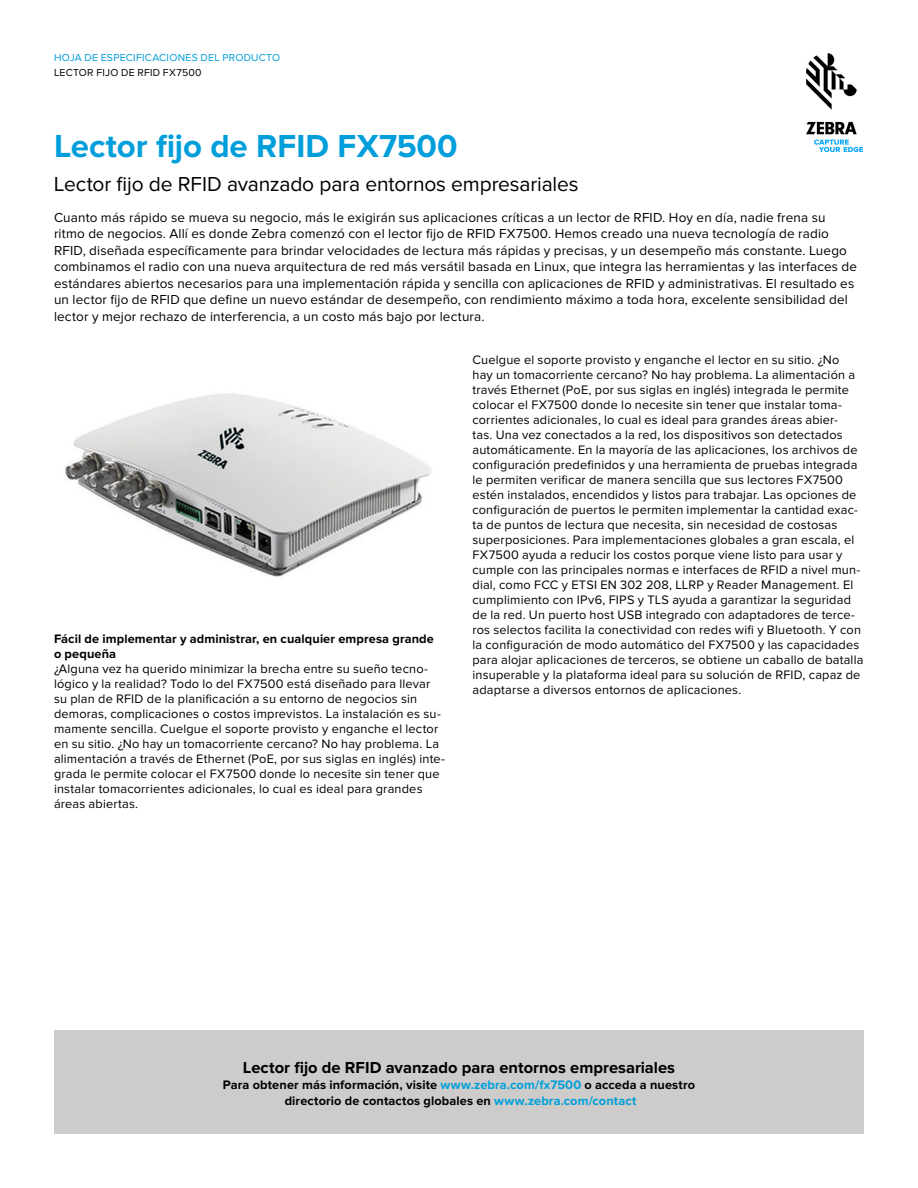
<style>
.page{position:relative;width:918px;height:1188px;background:#fff}
.page>*{position:absolute;margin:0;border:0;box-sizing:border-box;transform-origin:0 0}
.t1{font:700 33px "Proxima Nova";color:#009edb}
.t2{font:21px "Proxima Nova";letter-spacing:-.005em;color:#000}
.t3{font:700 16.5px "Proxima Nova";color:#000}
.t4{font:13.5px/16.5px "Proxima Nova";letter-spacing:.01em;color:#000}
.t5{font:12.75px/15px "Proxima Nova";letter-spacing:.015em;color:#000}
.t6{font:700 12.75px/15px "Proxima Nova";letter-spacing:.01em;color:#000}
.t7{font:10.5px "Proxima Nova";letter-spacing:.025em;color:#009edb}
.t8{font:10.5px "Proxima Nova";letter-spacing:.025em;color:#000}
.s1{color:#009edb}
</style>
<div class="page">
<img style="left:806px;top:54px;width:56px;height:97px">
<div style="left:54px;top:1031px;width:810px;height:103px;background:#cdccca"></div>
<img style="left:65px;top:393px;width:366px;height:184px">
<p class="t7" style="left:54px;top:52px;width:228px">HOJA DE ESPECIFICACIONES DEL PRODUCTO</p>
<p class="t8" style="left:54px;top:66px;width:149px">LECTOR FIJO DE RFID FX7500</p>
<h1 class="t1" style="left:54px;top:127px;width:405px">Lector fijo de RFID FX7500</h1>
<h2 class="t2" style="left:54px;top:172px;width:526px">Lector fijo de RFID avanzado para entornos empresariales</h2>
<p class="t4" style="left:54px;top:209px;width:805px">Cuanto más rápido se mueva su negocio, más le exigirán sus aplicaciones críticas a un lector de RFID. Hoy en día, nadie frena su ritmo de negocios. Allí es donde Zebra comenzó con el lector fijo de RFID FX7500. Hemos creado una nueva tecnología de radio RFID, diseñada específicamente para brindar velocidades de lectura más rápidas y precisas, y un desempeño más constante. Luego combinamos el radio con una nueva arquitectura de red más versátil basada en Linux, que integra las herramientas y las interfaces de estándares abiertos necesarios para una implementación rápida y sencilla con aplicaciones de RFID y administrativas. El resultado es un lector fijo de RFID que define un nuevo estándar de desempeño, con rendimiento máximo a toda hora, excelente sensibilidad del lector y mejor rechazo de interferencia, a un costo más bajo por lectura.</p>
<p class="t6" style="left:54px;top:631px;width:381px">Fácil de implementar y administrar, en cualquier empresa grande o pequeña</p>
<p class="t5" style="left:54px;top:661px;width:393px">¿Alguna vez ha querido minimizar la brecha entre su sueño tecno&shy;lógico y la realidad? Todo lo del FX7500 está diseñado para llevar su plan de RFID de la planificación a su entorno de negocios sin demoras, complicaciones o costos imprevistos. La instalación es su&shy;mamente sencilla. Cuelgue el soporte provisto y enganche el lector en su sitio. ¿No hay un tomacorriente cercano? No hay problema. La alimentación a través de Ethernet (PoE, por sus siglas en inglés) inte&shy;grada le permite colocar el FX7500 donde lo necesite sin tener que instalar tomacorrientes adicionales, lo cual es ideal para grandes áreas abiertas.</p>
<p class="t5" style="left:472px;top:353px;width:392px">Cuelgue el soporte provisto y enganche el lector en su sitio. ¿No<br>hay un tomacorriente cercano? No hay problema. La alimentación a través Ethernet (PoE, por sus siglas en inglés) integrada le permite colocar el FX7500 donde lo necesite sin tener que instalar toma&shy;corrientes adicionales, lo cual es ideal para grandes áreas abier-<br>tas. Una vez conectados a la red, los dispositivos son detectados automáticamente. En la mayoría de las aplicaciones, los archivos de configuración predefinidos y una herramienta de pruebas integrada le permiten verificar de manera sencilla que sus lectores FX7500 estén instalados, encendidos y listos para trabajar. Las opciones de configuración de puertos le permiten implementar la cantidad exac&shy;ta de puntos de lectura que necesita, sin necesidad de costosas superposiciones. Para implementaciones globales a gran escala, el FX7500 ayuda a reducir los costos porque viene listo para usar y cumple con las principales normas e interfaces de RFID a nivel mun&shy;dial, como FCC y ETSI EN 302 208, LLRP y Reader Management. El cumplimiento con IPv6, FIPS y TLS ayuda a garantizar la seguridad de la red. Un puerto host USB integrado con adaptadores de terce&shy;ros selectos facilita la conectividad con redes wifi y Bluetooth. Y con la configuración de modo automático del FX7500 y las capacidades para alojar aplicaciones de terceros, se obtiene un caballo de batalla insuperable y la plataforma ideal para su solución de RFID, capaz de adaptarse a diversos entornos de aplicaciones.</p>
<p class="t3" style="left:243px;top:1058px;width:434px">Lector fijo de RFID avanzado para entornos empresariales</p>
<p class="t6" style="left:223px;top:1077px;width:474px;line-height:15.8px;text-align:center">Para obtener más información, visite <span class="s1">www.zebra.com/fx7500</span> o acceda a nuestro directorio de contactos globales en <span class="s1">www.zebra.com/contact</span></p>
</div>
